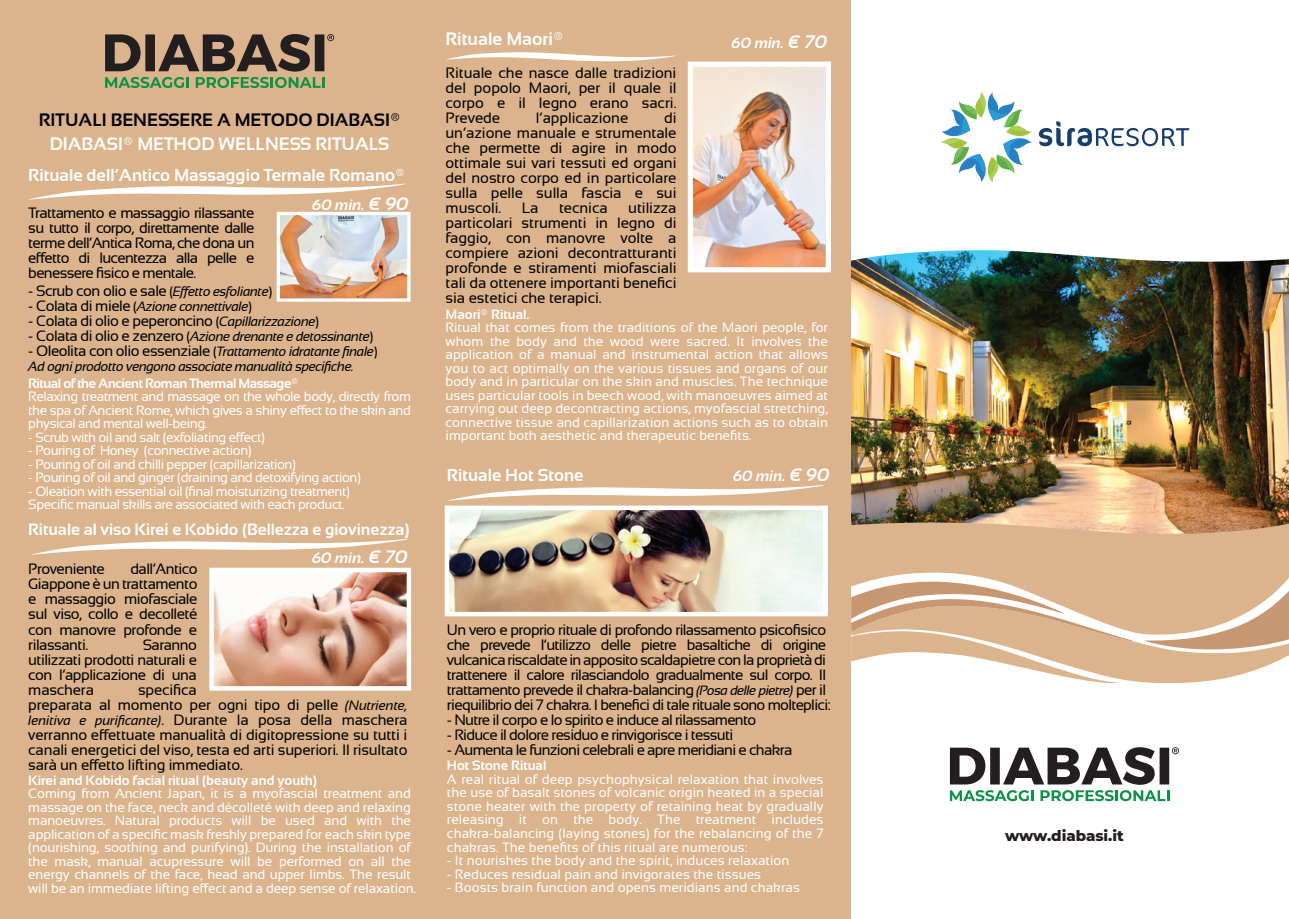
<style>
.page{position:relative;width:1289px;height:919px;background:#fff}
.page>*{position:absolute;margin:0;border:0;box-sizing:border-box;transform-origin:0 0}
.t1{font:700 18px "Sansation";color:#fff}
.t2{font:700 18px "Sansation";color:#000}
.t3{font:700 17.25px "Sansation";color:#fff}
.t4{font:700 16.35px "Sansation";color:#fff}
.t5{font:15px/15px "Sansation";letter-spacing:-.035em;color:#000;text-align:justify}
.t6{font:15px/15px "Sansation";letter-spacing:-.015em;color:#000}
.t7{font:italic 700 15px "Sansation";color:#fff}
.t8{font:15px "Sansation";letter-spacing:-.005em;color:#000}
.t9{font:800 15px "Montserrat";color:#231f20}
.t10{font:13.5px/13.5px "Sansation";letter-spacing:-.01em;color:#fff;text-align:justify}
.t11{font:13.5px/13.5px "Sansation";letter-spacing:-.035em;color:#fff}
.t12{font:italic 13.5px "Sansation";letter-spacing:-.035em;color:#000}
.t13{font:700 13.5px "Sansation";color:#fff}
.t14{font:700 13.5px "Sansation";letter-spacing:-.035em;color:#fff}
.s1{font-size:18px}
.s2{font-size:13.5px}
.s3{font-style:italic;font-size:13.5px}
.s4{font-style:normal;font-size:15px}
.s5{font-style:normal}
</style>
<div class="page">
<img style="left:851px;top:264px;width:437px;height:255px">
<div style="left:0;top:0;width:851px;height:918px;background:#dbb38c"></div>
<svg style="left:851px;top:641px;width:437px;height:42px"></svg>
<svg style="left:949px;top:747px;width:229px;height:37px"></svg>
<svg style="left:949px;top:790px;width:84px;height:11px"></svg>
<svg style="left:1040px;top:790px;width:129px;height:11px"></svg>
<svg style="left:851px;top:519px;width:437px;height:122px;background:#dbb593"></svg>
<img style="left:851px;top:250px;width:437px;height:14px">
<svg style="left:105px;top:34px;width:229px;height:54px"></svg>
<svg style="left:941px;top:92px;width:90px;height:90px"></svg>
<svg style="left:1038px;top:121px;width:151px;height:25px"></svg>
<img style="left:449px;top:510px;width:373px;height:101px">
<svg style="left:447px;top:484px;width:378px;height:17px"></svg>
<div style="left:444px;top:505px;width:383px;height:111px;border:4px solid #fff"></div>
<svg style="left:446px;top:52px;width:230px;height:9px"></svg>
<img style="left:693px;top:68px;width:132px;height:198px">
<div style="left:687px;top:62px;width:144px;height:210px;border:5px solid #fff"></div>
<svg style="left:29px;top:183px;width:377px;height:17px"></svg>
<img style="left:281px;top:216px;width:125px;height:82px">
<div style="left:277px;top:212px;width:133px;height:90px;border:3px solid #fff"></div>
<svg style="left:31px;top:538px;width:377px;height:17px"></svg>
<img style="left:214px;top:572px;width:192px;height:113px">
<div style="left:209px;top:567px;width:202px;height:123px;border:4px solid #fff"></div>
<h1 class="t2" style="left:39px;top:110px;width:363px">RITUALI BENESSERE A METODO DIABASI®</h1>
<h1 class="t1" style="left:50px;top:134px;width:341px">DIABASI® METHOD WELLNESS RITUALS</h1>
<p class="t3" style="left:28px;top:165px;width:378px">Rituale dell’Antico Massaggio Termale Romano®</p>
<p class="t5" style="left:28px;top:205px;width:228px">Trattamento e massaggio rilassante su tutto il corpo, direttamente dalle terme dell’Antica Roma, che dona un effetto di lucentezza alla pelle e benessere fisico e mentale.</p>
<p class="t7" style="left:312px;top:196px;width:98px">60 min. <span class="s1">€ 90</span></p>
<p class="t5" style="left:28px;top:283px;width:245px">- Scrub con olio e sale <span class="s2">(</span><span class="s3">Effetto esfoliante</span><span class="s2">)</span></p>
<p class="t12" style="left:28px;top:299px;width:225px"><span class="s4">- Colata di miele</span> <span class="s5">(</span>Azione connettivale<span class="s5">)</span></p>
<p class="t5" style="left:28px;top:313px;width:292px">- Colata di olio e peperoncino <span class="s2">(</span><span class="s3">Capillarizzazione</span><span class="s2">)</span></p>
<p class="t12" style="left:28px;top:329px;width:346px"><span class="s4">- Colata di olio e zenzero</span> <span class="s5">(</span>Azione drenante e detossinante<span class="s5">)</span></p>
<p class="t5" style="left:28px;top:343px;width:351px">- Oleolita con olio essenziale <span class="s2">(</span><span class="s3">Trattamento idratante finale</span><span class="s2">)</span></p>
<p class="t12" style="left:28px;top:359px;width:327px">Ad ogni prodotto vengono associate manualità specifiche.</p>
<p class="t14" style="left:28px;top:375px;width:272px">Ritual of the Ancient Roman Thermal Massage®</p>
<p class="t10" style="left:28px;top:389px;width:384px">Relaxing treatment and massage on the whole body, directly from the spa of Ancient Rome, which gives a shiny effect to the skin and physical and mental well-being.</p>
<p class="t11" style="left:28px;top:430px;width:238px">- Scrub with oil and salt (exfoliating effect)</p>
<p class="t11" style="left:28px;top:443px;width:225px">- Pouring of Honey (connective action)</p>
<p class="t11" style="left:28px;top:457px;width:269px">- Pouring of oil and chilli pepper (capillarization)</p>
<p class="t11" style="left:28px;top:470px;width:334px">- Pouring of oil and ginger (draining and detoxifying action)</p>
<p class="t11" style="left:28px;top:484px;width:323px">- Oleation with essential oil (final moisturizing treatment)<br>Specific manual skills are associated with each product.</p>
<p class="t4" style="left:28px;top:520px;width:383px">Rituale al viso Kirei e Kobido (Bellezza e giovinezza)</p>
<p class="t5" style="left:28px;top:561px;width:78px">Proveniente</p>
<p class="t7" style="left:312px;top:549px;width:97px">60 min. <span class="s1">€ 70</span></p>
<p class="t5" style="left:28px;top:561px;width:171px;text-indent:102px">dall’Antico Giappone è un trattamento e massaggio miofasciale sul viso, collo e decolleté con manovre profonde e rilassanti.</p>
<p class="t5" style="left:28px;top:636px;width:170px;text-indent:114px">Saranno utilizzati prodotti naturali e con l’applicazione di una maschera</p>
<p class="t6" style="left:28px;top:681px;width:381px;text-indent:110px">specifica<br>preparata al momento per ogni tipo di pelle <span class="s3">(Nutriente, lenitiva e purificante)</span>. Durante la posa della maschera verranno effettuate manualità di digitopressione su tutti i canali energetici del viso, testa ed arti superiori. Il risultato sarà un effetto lifting immediato.</p>
<p class="t13" style="left:28px;top:772px;width:290px">Kirei and Kobido facial ritual (beauty and youth)</p>
<p class="t10" style="left:28px;top:787px;width:389px;text-align:left">Coming from Ancient Japan, it is a myofascial treatment and massage on the face, neck and décolleté with deep and relaxing manoeuvres. Natural products will be used and with the application of a specific mask freshly prepared for each skin type (nourishing, soothing and purifying). During the installation of the mask, manual acupressure will be performed on all the energy channels of the face, head and upper limbs. The result will be an immediate lifting effect and a deep sense of relaxation.</p>
<h1 class="t1" style="left:445px;top:28px;width:119px">Rituale Maori®</h1>
<p class="t7" style="left:731px;top:35px;width:97px">60 min. <span class="s1">€ 70</span></p>
<p class="t5" style="left:445px;top:65px;width:232px">Rituale che nasce dalle tradizioni del popolo Maori, per il quale il corpo e il legno erano sacri.<br>Prevede</p>
<p class="t5" style="left:445px;top:110px;width:232px;text-indent:218px">di un’azione manuale e strumentale che permette di agire in modo ottimale sui vari tessuti ed organi del nostro corpo ed in particolare sulla pelle sulla fascia e sui muscoli.</p>
<p class="t8" style="left:536px;top:109px;width:94px">l’applicazione</p>
<p class="t5" style="left:445px;top:200px;width:232px;text-indent:183px">utilizza particolari strumenti in legno di faggio, con manovre volte a compiere azioni decontratturanti profonde e stiramenti miofasciali tali da ottenere importanti benefici sia estetici che terapici.</p>
<p class="t5" style="left:522px;top:200px;width:18px">La</p>
<p class="t8" style="left:559px;top:199px;width:50px">tecnica</p>
<p class="t13" style="left:445px;top:306px;width:86px">Maori® Ritual.</p>
<p class="t10" style="left:445px;top:321px;width:384px">Ritual that comes from the traditions of the Maori people, for whom the body and the wood were sacred. It involves the application of a manual and instrumental action that allows you to act optimally on the various tissues and organs of our body and in particular on the skin and muscles. The technique uses particular tools in beech wood, with manoeuvres aimed at carrying out deep decontracting actions, myofascial stretching, connective tissue and capillarization actions such as to obtain important both aesthetic and therapeutic benefits.</p>
<p class="t3" style="left:447px;top:465px;width:138px">Rituale Hot Stone</p>
<p class="t7" style="left:733px;top:467px;width:98px">60 min. <span class="s1">€ 90</span></p>
<p class="t5" style="left:447px;top:622px;width:385px;text-align:left">Un vero e proprio rituale di profondo rilassamento psicofisico che prevede l’utilizzo delle pietre basaltiche di origine vulcanica riscaldate in apposito scaldapietre con la proprietà di trattenere il calore rilasciandolo gradualmente sul corpo. Il trattamento prevede il chakra-balancing <span class="s3">(Posa delle pietre)</span> per il riequilibrio dei 7 chakra. I benefici di tale rituale sono molteplici:</p>
<p class="t5" style="left:447px;top:712px;width:311px">- Nutre il corpo e lo spirito e induce al rilassamento</p>
<p class="t5" style="left:447px;top:727px;width:288px">- Riduce il dolore residuo e rinvigorisce i tessuti</p>
<p class="t5" style="left:447px;top:742px;width:347px">- Aumenta le funzioni celebrali e apre meridiani e chakra</p>
<p class="t13" style="left:447px;top:758px;width:101px">Hot Stone Ritual</p>
<p class="t10" style="left:447px;top:772px;width:378px">A real ritual of deep psychophysical relaxation that involves the use of basalt stones of volcanic origin heated in a special stone heater with the property of retaining heat by gradually releasing it on the body. The treatment includes chakra-balancing (laying stones) for the rebalancing of the 7 chakras. The benefits of this ritual are numerous:</p>
<p class="t10" style="left:447px;top:853px;width:344px">- It nourishes the body and the spirit, induces relaxation</p>
<p class="t10" style="left:447px;top:867px;width:316px">- Reduces residual pain and invigorates the tissues</p>
<p class="t10" style="left:447px;top:880px;width:354px">- Boosts brain function and opens meridians and chakras</p>
<p class="t9" style="left:1004px;top:824px;width:120px">www.diabasi.it</p>
</div>
